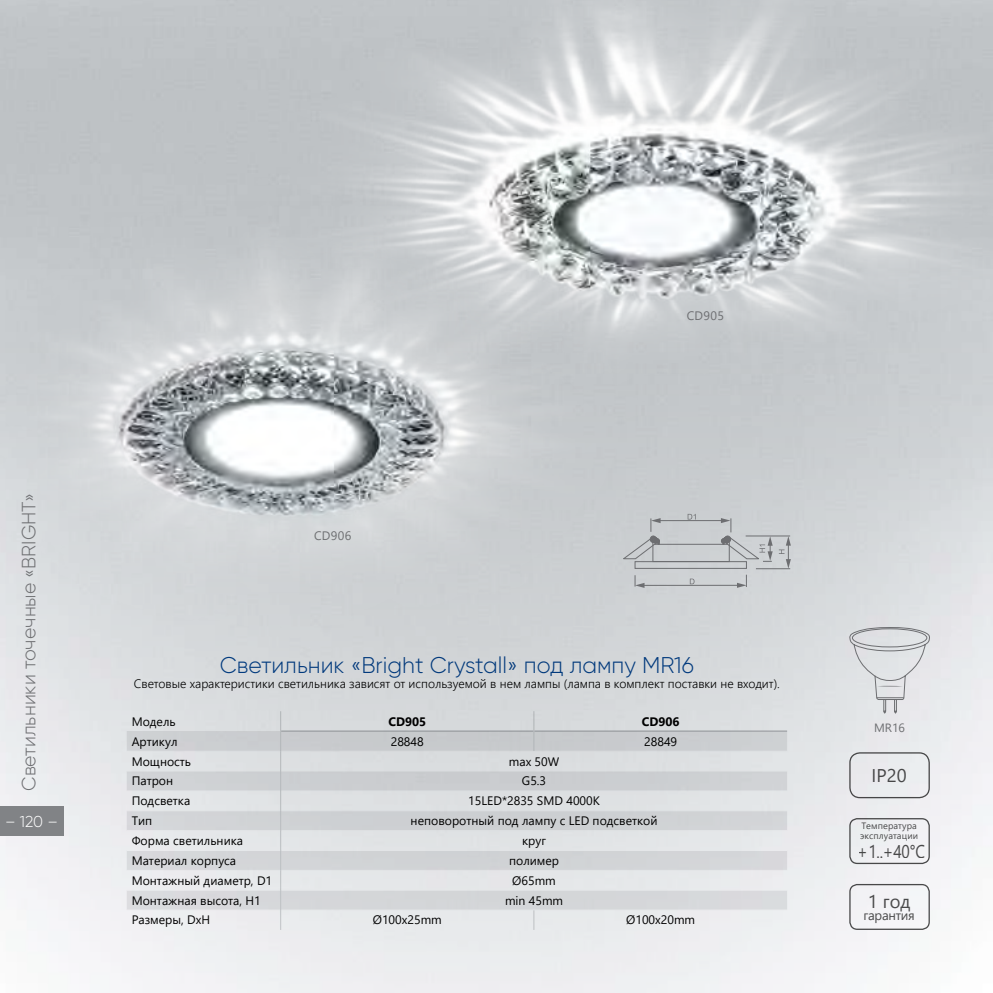
<style>
.page{position:relative;width:993px;height:993px;background:#fff}
.page>*{position:absolute;margin:0;border:0;box-sizing:border-box;transform-origin:0 0}
.t1{font:300 22.75px "Gilroy";color:#034694}
.t2{font:300 19.25px "Gilroy";color:#6d6e71}
.t3{font:18.38px "Segoe UI";color:#000;scale:.84 1}
.t4{font:18.38px "Segoe UI";color:#000}
.t5{font:300 15.75px "Gilroy";color:#fff}
.t6{font:13.12px "Segoe UI";letter-spacing:-.02em;color:#000}
.t7{font:12.25px "Segoe UI";color:#000}
.t8{font:300 12.25px "Segoe UI";color:#000}
.t9{font:700 12.25px "Segoe UI";color:#000}
.t10{font:12.25px "Segoe UI";letter-spacing:.025em;color:#6d6e71}
.t11{font:12.08px "Segoe UI";color:#6d6e71}
.t12{font:9.1px/9.1px "Segoe UI";letter-spacing:.01em;color:#000}
</style>
<div class="page">
<img style="left:0;top:0;width:992px;height:992px">
<div style="left:0;top:805px;width:63px;height:30px;background:#818386"></div>
<img style="left:0;top:190px;width:644px;height:437px">
<img style="left:254px;top:0;width:738px;height:392px">
<svg style="left:127px;top:730px;width:659px;height:179px;background:#d7d9dc"></svg>
<hr style="left:127px;top:750px;width:153px;height:1px;background:#fff">
<hr style="left:281px;top:750px;width:252px;height:1px;background:#fff">
<hr style="left:533px;top:750px;width:253px;height:1px;background:#fff">
<hr style="left:127px;top:770px;width:153px;height:1px;background:#fff">
<hr style="left:281px;top:770px;width:252px;height:1px;background:#fff">
<hr style="left:533px;top:770px;width:253px;height:1px;background:#fff">
<hr style="left:127px;top:790px;width:153px;height:1px;background:#fff">
<hr style="left:281px;top:790px;width:252px;height:1px;background:#fff">
<hr style="left:533px;top:790px;width:253px;height:1px;background:#fff">
<hr style="left:127px;top:810px;width:153px;height:1px;background:#fff">
<hr style="left:281px;top:810px;width:252px;height:1px;background:#fff">
<hr style="left:533px;top:810px;width:253px;height:1px;background:#fff">
<hr style="left:127px;top:830px;width:153px;height:1px;background:#fff">
<hr style="left:281px;top:830px;width:252px;height:1px;background:#fff">
<hr style="left:533px;top:830px;width:253px;height:1px;background:#fff">
<hr style="left:127px;top:849px;width:153px;height:1px;background:#fff">
<hr style="left:281px;top:849px;width:252px;height:1px;background:#fff">
<hr style="left:533px;top:849px;width:253px;height:1px;background:#fff">
<hr style="left:127px;top:869px;width:153px;height:1px;background:#fff">
<hr style="left:281px;top:869px;width:252px;height:1px;background:#fff">
<hr style="left:533px;top:869px;width:253px;height:1px;background:#fff">
<hr style="left:127px;top:889px;width:153px;height:1px;background:#fff">
<hr style="left:281px;top:889px;width:252px;height:1px;background:#fff">
<hr style="left:533px;top:889px;width:253px;height:1px;background:#fff">
<hr style="left:127px;top:909px;width:153px;height:1px;background:#fff">
<hr style="left:281px;top:909px;width:252px;height:1px;background:#fff">
<hr style="left:533px;top:909px;width:253px;height:1px;background:#fff">
<hr style="left:281px;top:730px;width:252px;height:1px;background:#a7a9ac">
<hr style="left:534px;top:730px;width:252px;height:1px;background:#a7a9ac">
<svg style="left:533px;top:711px;width:1px;height:39px"></svg>
<svg style="left:280px;top:711px;width:1px;height:218px"></svg>
<svg style="left:533px;top:910px;width:1px;height:19px"></svg>
<hr style="left:642px;top:584px;width:96px;height:1px;background:#6d6e71">
<svg style="left:634px;top:575px;width:10px;height:12px"></svg>
<svg style="left:736px;top:574px;width:10px;height:13px"></svg>
<svg style="left:689px;top:578px;width:5px;height:6px"></svg>
<hr style="left:755px;top:568px;width:35px;height:1px;background:#6d6e71">
<svg style="left:778px;top:536px;width:12px;height:32px"></svg>
<svg style="left:623px;top:513px;width:149px;height:49px;background:#c2c5c8"></svg>
<hr style="left:745px;top:535px;width:44px;height:1px;background:#6d6e71">
<div style="left:849px;top:817px;width:80px;height:46px;border:1px solid #000;border-radius:7px"></div>
<div style="left:849px;top:883px;width:80px;height:46px;border:1px solid #000;border-radius:7px"></div>
<div style="left:849px;top:752px;width:80px;height:46px;border:1px solid #000;border-radius:10px"></div>
<svg style="left:849px;top:627px;width:80px;height:86px;background:#d7d9dc"></svg>
<h2 class="t2" style="left:17px;top:790px;width:299px;rotate:-90deg">Светильники точечные «BRIGHT»</h2>
<p class="t5" style="left:5px;top:811px;width:54px">– 120 –</p>
<p class="t10" style="left:314px;top:523px;width:39px">CD906</p>
<p class="t10" style="left:686px;top:304px;width:39px">CD905</p>
<h1 class="t1" style="left:220px;top:650px;width:475px">Светильник «Bright Crystall» под лампу MR16</h1>
<p class="t8" style="left:134px;top:672px;width:647px">Световые характеристики светильника зависят от используемой в нем лампы (лампа в комплект поставки не входит).</p>
<p class="t7" style="left:132px;top:709px;width:45px">Модель</p>
<p class="t9" style="left:388px;top:709px;width:39px">CD905</p>
<p class="t9" style="left:641px;top:709px;width:39px">CD906</p>
<p class="t7" style="left:132px;top:729px;width:47px">Артикул</p>
<p class="t7" style="left:390px;top:729px;width:35px">28848</p>
<p class="t7" style="left:644px;top:729px;width:35px">28849</p>
<p class="t7" style="left:132px;top:749px;width:61px">Мощность</p>
<p class="t7" style="left:508px;top:749px;width:52px">max 50W</p>
<p class="t7" style="left:132px;top:769px;width:43px">Патрон</p>
<p class="t7" style="left:522px;top:769px;width:26px">G5.3</p>
<p class="t7" style="left:132px;top:789px;width:60px">Подсветка</p>
<p class="t7" style="left:468px;top:789px;width:133px">15LED*2835 SMD 4000K</p>
<p class="t7" style="left:132px;top:809px;width:22px">Тип</p>
<p class="t7" style="left:410px;top:809px;width:248px">неповоротный под лампу с LED подсветкой</p>
<p class="t7" style="left:132px;top:828px;width:113px">Форма светильника</p>
<p class="t7" style="left:522px;top:828px;width:25px">круг</p>
<p class="t7" style="left:132px;top:848px;width:106px">Материал корпуса</p>
<p class="t7" style="left:509px;top:848px;width:52px">полимер</p>
<p class="t7" style="left:132px;top:868px;width:142px">Монтажный диаметр, D1</p>
<p class="t7" style="left:512px;top:868px;width:45px">Ø65mm</p>
<p class="t7" style="left:132px;top:888px;width:131px">Монтажная высота, H1</p>
<p class="t7" style="left:505px;top:888px;width:60px">min 45mm</p>
<p class="t7" style="left:132px;top:908px;width:80px">Размеры, DxH</p>
<p class="t7" style="left:372px;top:908px;width:70px">Ø100x25mm</p>
<p class="t7" style="left:626px;top:908px;width:70px">Ø100x20mm</p>
<p class="t11" style="left:873px;top:716px;width:32px">MR16</p>
<h3 class="t4" style="left:871px;top:757px;width:36px">IP20</h3>
<p class="t12" style="left:859px;top:820px;width:59px">Температура эксплуатации</p>
<h3 class="t3" style="left:857px;top:833px;width:82px">+1..+40°C</h3>
<h3 class="t4" style="left:867px;top:883px;width:44px">1 год</h3>
<p class="t6" style="left:863px;top:902px;width:53px">гарантия</p>
</div>
